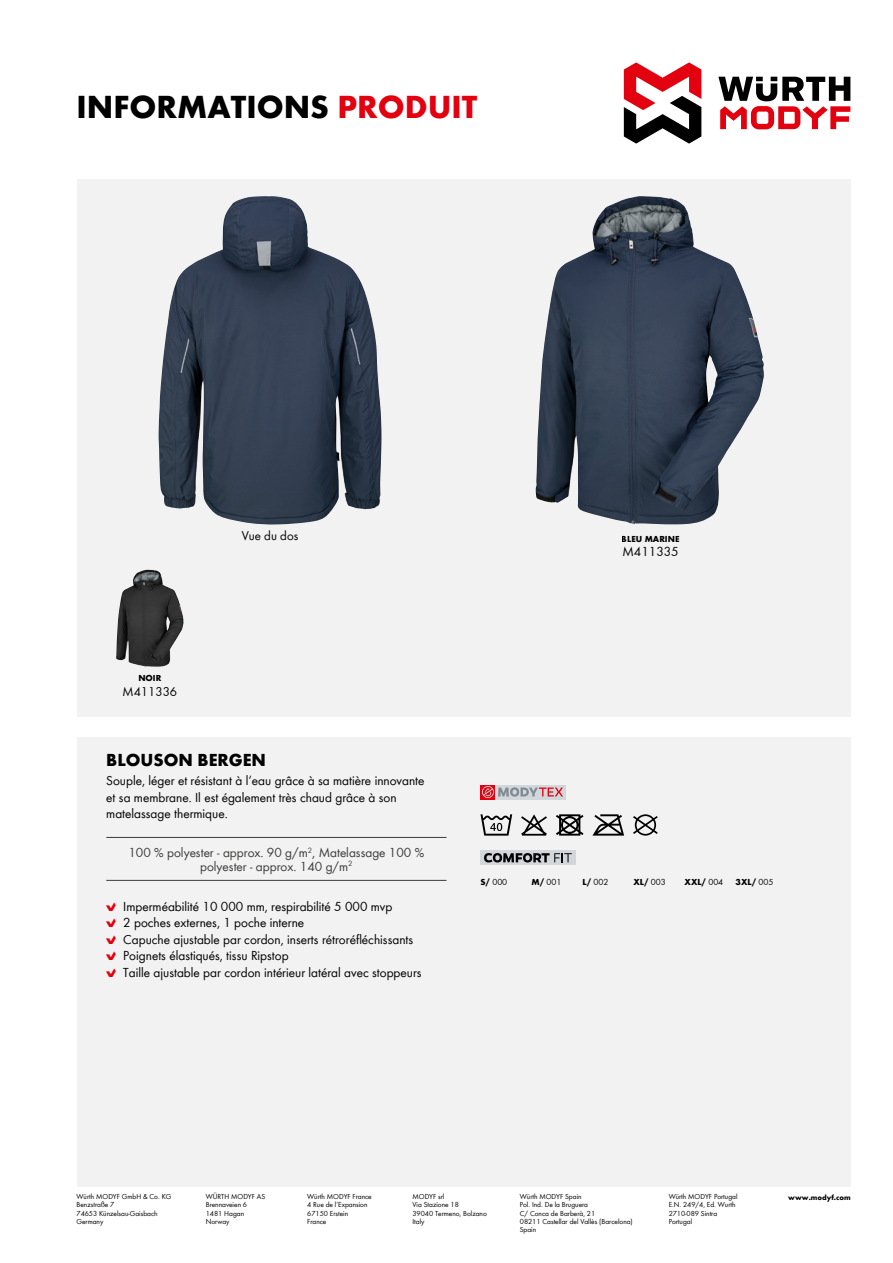
<style>
.page{position:relative;width:893px;height:1263px;background:#fff}
.page>*{position:absolute;margin:0;border:0;box-sizing:border-box;transform-origin:0 0}
.t1{font:700 33px "Wuerth Global";color:#000}
.t2{font:700 18px "Wuerth Global";color:#000}
.t3{font:13.5px/16.5px "Wuerth Global";color:#000}
.t4{font:13.5px/13.5px "Wuerth Global";color:#3b3b3a;text-align:center}
.t5{font:13.2px "Wuerth Global";color:#000}
.t6{font:700 9px "Wuerth Global";color:#000}
.t7{font:9px "Wuerth Global";color:#000}
.t8{font:7.5px/8.2px "Wuerth Global";color:#000}
.t9{font:700 7.5px "Wuerth Global";color:#000}
.s1{color:#e3000f}
.s2{font-family:"Wuerth Num";color:#e3000f}
.s3{font-weight:700}
.s4{font-weight:400}
</style>
<div class="page">
<svg style="left:718px;top:77px;width:132px;height:52px"></svg>
<svg style="left:624px;top:62px;width:77px;height:82px"></svg>
<div style="left:77px;top:179px;width:773px;height:1007px;background:#f2f2f2"></div>
<div style="left:64px;top:717px;width:805px;height:19px;background:#fff"></div>
<svg style="left:633px;top:814px;width:25px;height:22px"></svg>
<svg style="left:592px;top:814px;width:32px;height:22px"></svg>
<svg style="left:556px;top:814px;width:27px;height:22px"></svg>
<svg style="left:521px;top:814px;width:26px;height:22px"></svg>
<svg style="left:480px;top:814px;width:32px;height:22px"></svg>
<hr style="left:106px;top:837px;width:340px;height:1px;background:#3b3b3a">
<hr style="left:106px;top:880px;width:340px;height:1px;background:#3b3b3a">
<div style="left:495px;top:784px;width:70px;height:15px;background:#d2d7db"></div>
<svg style="left:480px;top:785px;width:15px;height:14px"></svg>
<svg style="left:481px;top:785px;width:82px;height:13px"></svg>
<div style="left:480px;top:850px;width:96px;height:15px;background:#d2d7db"></div>
<svg style="left:484px;top:853px;width:88px;height:9px"></svg>
<img style="left:536px;top:196px;width:228px;height:328px">
<img style="left:158px;top:196px;width:182px;height:329px">
<img style="left:116px;top:570px;width:68px;height:97px">
<h1 class="t1" style="left:77px;top:87px;width:402px">INFORMATIONS <span class="s1">PRODUIT</span></h1>
<p class="t6" style="left:138px;top:672px;width:25px">NOIR</p>
<h3 class="t5" style="left:123px;top:683px;width:56px">M411336</h3>
<h3 class="t5" style="left:242px;top:527px;width:58px">Vue du dos</h3>
<p class="t6" style="left:622px;top:533px;width:59px">BLEU MARINE</p>
<h3 class="t3" style="left:622px;top:543px;width:58px">M411335</h3>
<h2 class="t2" style="left:106px;top:749px;width:161px">BLOUSON BERGEN</h2>
<h3 class="t3" style="left:106px;top:772px;width:320px">Souple, léger et résistant à l‘eau grâce à sa matière innovante et sa membrane. Il est également très chaud grâce à son matelassage thermique.</h3>
<h3 class="t4" style="left:129px;top:846px;width:297px">100 % polyester - approx. 90 g/m<sup>2</sup>, Matelassage 100 % polyester - approx. 140 g/m<sup>2</sup></h3>
<p class="t3" style="left:106px;top:898px;width:317px"><span class="s2">B</span> Imperméabilité 10 000 mm, respirabilité 5 000 mvp<br><span class="s2">B</span> 2 poches externes, 1 poche interne<br><span class="s2">B</span> Capuche ajustable par cordon, inserts rétroréfléchissants <span class="s2">B</span> Poignets élastiqués, tissu Ripstop<br><span class="s2">B</span> Taille ajustable par cordon intérieur latéral avec stoppeurs</p>
<p class="t7" style="left:480px;top:877px;width:28px"><span class="s3">S/</span> 000</p>
<p class="t7" style="left:531px;top:877px;width:31px"><span class="s3">M/</span> 001</p>
<p class="t7" style="left:583px;top:877px;width:27px"><span class="s3">L/</span> 002</p>
<p class="t6" style="left:634px;top:877px;width:34px">XL/ <span class="s4">003</span></p>
<p class="t6" style="left:685px;top:877px;width:40px">XXL/ <span class="s4">004</span></p>
<p class="t6" style="left:736px;top:877px;width:39px">3XL/ <span class="s4">005</span></p>
<p class="t8" style="left:206px;top:1192px;width:61px">WÜRTH MODYF AS<br>Brennaveien 6<br>1481 Hagan<br>Norway</p>
<p class="t8" style="left:307px;top:1192px;width:66px">Würth MODYF France<br>4 Rue de l’Expansion<br>67150 Erstein<br>France</p>
<p class="t8" style="left:669px;top:1192px;width:70px">Würth MODYF Portugal<br>E.N. 249/4, Ed. Wurth<br>2710-089 Sintra<br>Portugal</p>
<p class="t9" style="left:788px;top:1193px;width:64px">www.modyf.com</p>
<p class="t8" style="left:77px;top:1192px;width:96px">Würth MODYF GmbH &amp; Co. KG<br>Benzstraße 7<br>74653 Künzelsau-Gaisbach<br>Germany</p>
<p class="t8" style="left:412px;top:1192px;width:76px">MODYF srl<br>Via Stazione 18<br>39040 Termeno, Bolzano<br>Italy</p>
<p class="t8" style="left:520px;top:1192px;width:114px">Würth MODYF Spain<br>Pol. Ind. De la Bruguera<br>C/ Conca de Barberà, 21<br>08211 Castellar del Vallès (Barcelona)<br>Spain</p>
</div>
